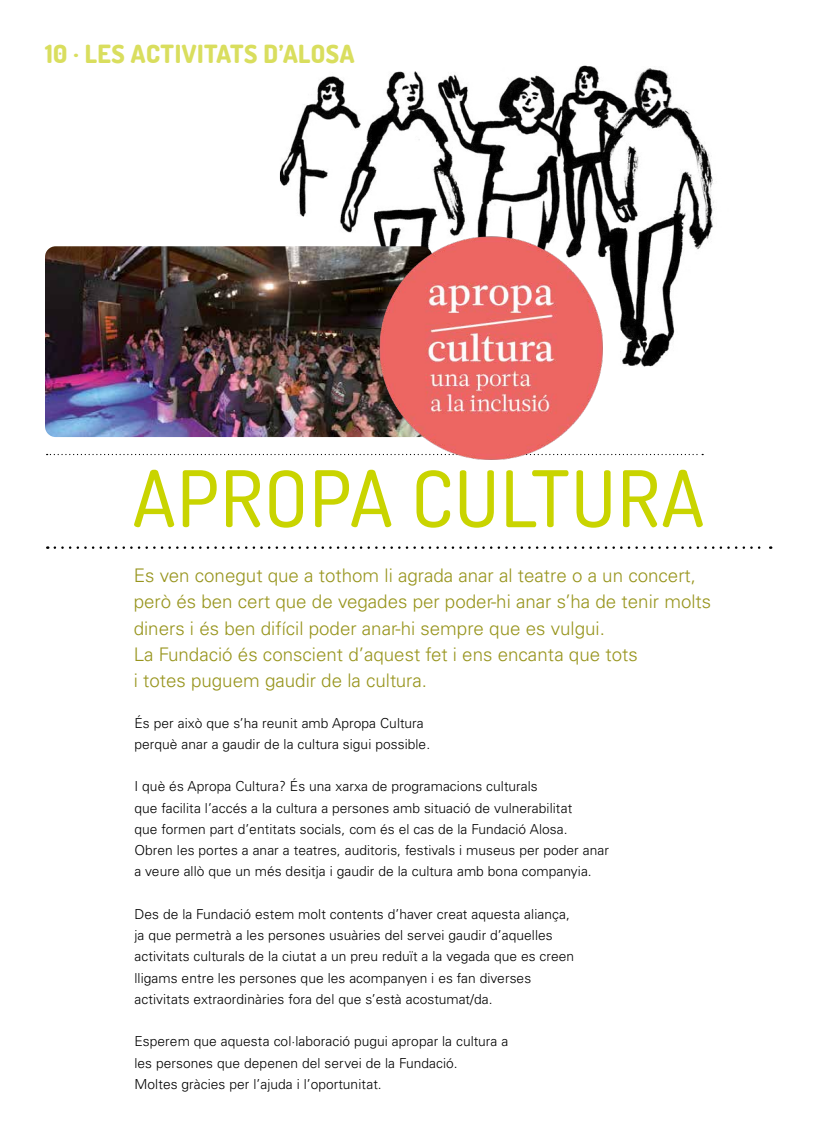
<style>
.page{position:relative;width:815px;height:1134px;background:#fff}
.page>*{position:absolute;margin:0;border:0;box-sizing:border-box;transform-origin:0 0}
.t1{font:500 78px "Dosis";letter-spacing:.02em;color:#c9d400}
.t2{font:800 25px "Dosis";letter-spacing:.02em;color:#d9de5e}
.t3{font:300 18.75px/26.2px "Univers";color:#98951e}
.t4{font:300 13.75px/21.2px "Univers";letter-spacing:.005em;color:#000}
</style>
<div class="page">
<img style="left:280px;top:65px;width:435px;height:302px">
<svg style="left:55px;top:546px;width:716px;height:3px"></svg>
<svg style="left:47px;top:454px;width:656px;height:1px"></svg>
<img style="left:45px;top:246px;width:331px;height:191px">
<img style="left:376px;top:232px;width:232px;height:228px">
<h2 class="t2" style="left:45px;top:38px;width:311px">10 · LES ACTIVITATS D’ALOSA</h2>
<h1 class="t1" style="left:133px;top:448px;width:573px">APROPA CULTURA</h1>
<p class="t3" style="left:134px;top:562px;width:579px">Es ven conegut que a tothom li agrada anar al teatre o a un concert, però és ben cert que de vegades per poder-hi anar s’ha de tenir molts diners i és ben difícil poder anar-hi sempre que es vulgui.<br>La Fundació és conscient d’aquest fet i ens encanta que tots<br>i totes puguem gaudir de la cultura.</p>
<p class="t4" style="left:134px;top:712px;width:297px">És per això que s’ha reunit amb Apropa Cultura perquè anar a gaudir de la cultura sigui possible.</p>
<p class="t4" style="left:134px;top:776px;width:476px">I què és Apropa Cultura? És una xarxa de programacions culturals<br>que facilita l’accés a la cultura a persones amb situació de vulnerabilitat<br>que formen part d’entitats socials, com és el cas de la Fundació Alosa.<br>Obren les portes a anar a teatres, auditoris, festivals i museus per poder anar a veure allò que un més desitja i gaudir de la cultura amb bona companyia.</p>
<p class="t4" style="left:134px;top:903px;width:441px">Des de la Fundació estem molt contents d’haver creat aquesta aliança, ja que permetrà a les persones usuàries del servei gaudir d’aquelles activitats culturals de la ciutat a un preu reduït a la vegada que es creen lligams entre les persones que les acompanyen i es fan diverses activitats extraordinàries fora del que s’està acostumat/da.</p>
<p class="t4" style="left:134px;top:1031px;width:375px">Esperem que aquesta col·laboració pugui apropar la cultura a les persones que depenen del servei de la Fundació.<br>Moltes gràcies per l’ajuda i l’oportunitat.</p>
</div>
